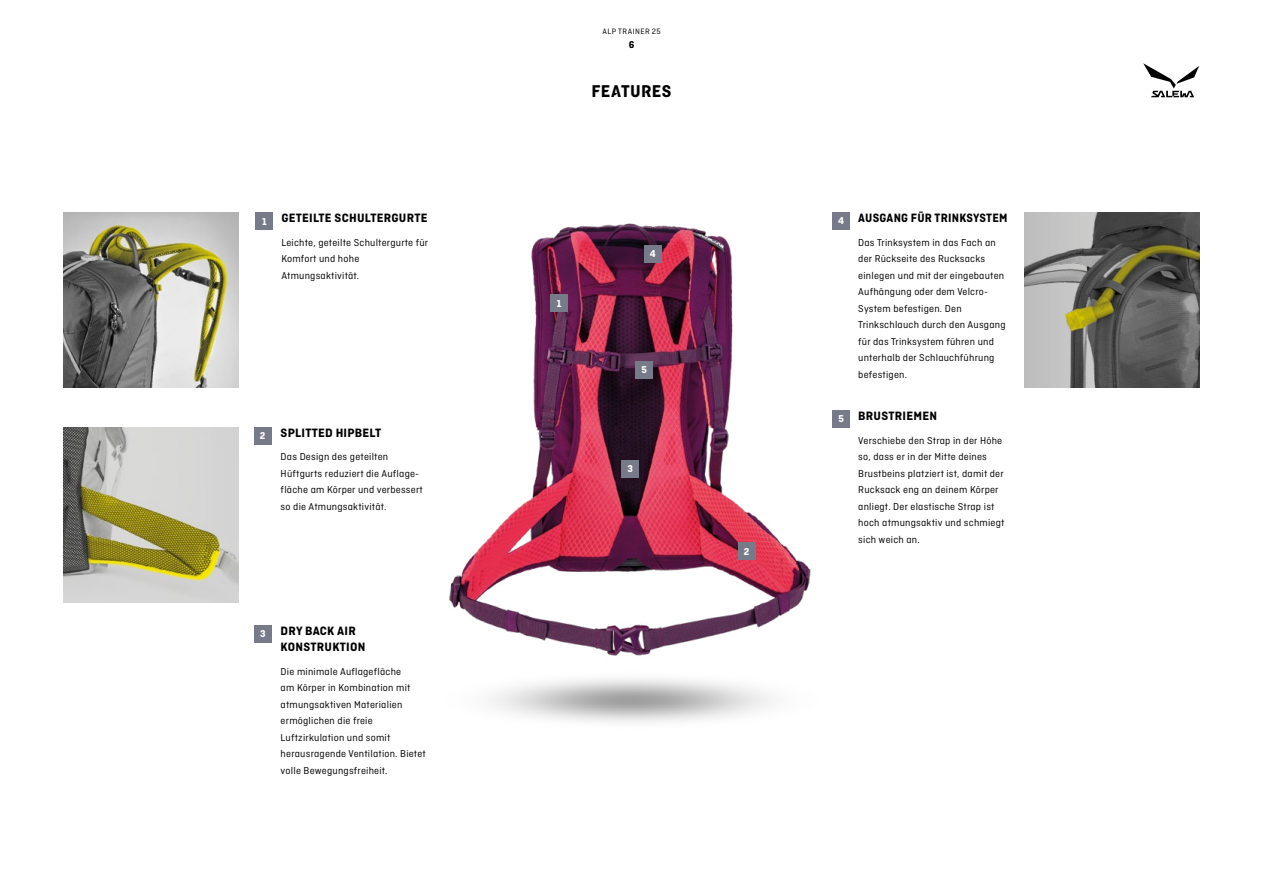
<style>
.page{position:relative;width:1263px;height:893px;background:#fff}
.page>*{position:absolute;margin:0;border:0;box-sizing:border-box;transform-origin:0 0}
.t1{font:18px "Ciutadella Hy";letter-spacing:.02em;color:#000}
.t2{font:700 12.75px/16.5px "Ciutadella";letter-spacing:.02em;color:#000}
.t3{font:700 12.75px "Ciutadella";letter-spacing:.02em;color:#000;scale:.96 1}
.t4{font:10.5px/16.5px "Ciutadella";letter-spacing:.02em;color:#000}
.t5{font:700 10.5px "Ciutadella";color:#fff}
.t6{font:700 10.5px "Ciutadella";color:#000}
.t7{font:8.25px "Ciutadella";letter-spacing:.06em;color:#000}
</style>
<div class="page">
<svg style="left:1143px;top:63px;width:56px;height:34px"></svg>
<img style="left:449px;top:223px;width:362px;height:433px">
<div style="left:738px;top:543px;width:17px;height:17px;background:#777a89"></div>
<div style="left:644px;top:245px;width:17px;height:17px;background:#777a89"></div>
<div style="left:636px;top:361px;width:17px;height:17px;background:#777a89"></div>
<div style="left:622px;top:460px;width:17px;height:17px;background:#777a89"></div>
<div style="left:551px;top:295px;width:17px;height:17px;background:#777a89"></div>
<img style="left:64px;top:428px;width:175px;height:175px">
<img style="left:64px;top:213px;width:175px;height:175px">
<div style="left:256px;top:213px;width:17px;height:17px;background:#777a89"></div>
<div style="left:254px;top:427px;width:17px;height:17px;background:#777a89"></div>
<div style="left:254px;top:625px;width:17px;height:17px;background:#777a89"></div>
<div style="left:833px;top:213px;width:17px;height:17px;background:#777a89"></div>
<div style="left:833px;top:411px;width:17px;height:17px;background:#777a89"></div>
<img style="left:1024px;top:213px;width:175px;height:174px">
<p class="t7" style="left:602px;top:27px;width:60px">ALP TRAINER 25</p>
<p class="t6" style="left:629px;top:39px;width:7px">6</p>
<h1 class="t1" style="left:591px;top:81px;width:82px">FEATURES</h1>
<p class="t5" style="left:262px;top:215px;width:6px">1</p>
<p class="t2" style="left:281px;top:210px;width:148px">GETEILTE SCHULTERGURTE</p>
<p class="t4" style="left:281px;top:234px;width:148px">Leichte, geteilte Schultergurte für<br>Komfort und hohe<br>Atmungsaktivität.</p>
<p class="t5" style="left:260px;top:429px;width:7px">2</p>
<p class="t2" style="left:281px;top:424px;width:102px">SPLITTED HIPBELT</p>
<p class="t4" style="left:281px;top:449px;width:144px">Das Design des geteilten<br>Hüftgurts reduziert die Auflage&shy;fläche am Körper und verbessert so die Atmungsaktivität.</p>
<p class="t5" style="left:557px;top:297px;width:6px">1</p>
<p class="t5" style="left:650px;top:247px;width:7px">4</p>
<p class="t5" style="left:642px;top:363px;width:7px">5</p>
<p class="t5" style="left:628px;top:462px;width:7px">3</p>
<p class="t5" style="left:838px;top:215px;width:7px">4</p>
<p class="t5" style="left:838px;top:413px;width:7px">5</p>
<p class="t3" style="left:858px;top:211px;width:157px">AUSGANG FÜR TRINKSYSTEM</p>
<p class="t4" style="left:858px;top:234px;width:149px">Das Trinksystem in das Fach an der Rückseite des Rucksacks einlegen und mit der eingebauten<br>Aufhängung oder dem Velcro-<br>System befestigen. Den<br>Trinkschlauch durch den Ausgang für das Trinksystem führen und unterhalb der Schlauchführung befestigen.</p>
<p class="t2" style="left:858px;top:408px;width:80px">BRUSTRIEMEN</p>
<p class="t4" style="left:858px;top:432px;width:148px">Verschiebe den Strap in der Höhe so, dass er in der Mitte deines<br>Brustbeins platziert ist, damit der<br>Rucksack eng an deinem Körper anliegt. Der elastische Strap ist hoch atmungsaktiv und schmiegt sich weich an.</p>
<p class="t5" style="left:744px;top:545px;width:7px">2</p>
<p class="t5" style="left:260px;top:627px;width:7px">3</p>
<p class="t2" style="left:281px;top:622px;width:86px">DRY BACK AIR<br>KONSTRUKTION</p>
<p class="t4" style="left:281px;top:663px;width:147px">Die minimale Auflagefläche<br>am Körper in Kombination mit atmungsaktiven Materialien ermöglichen die freie<br>Luftzirkulation und somit herausragende Ventilation. Bietet volle Bewegungsfreiheit.</p>
</div>
